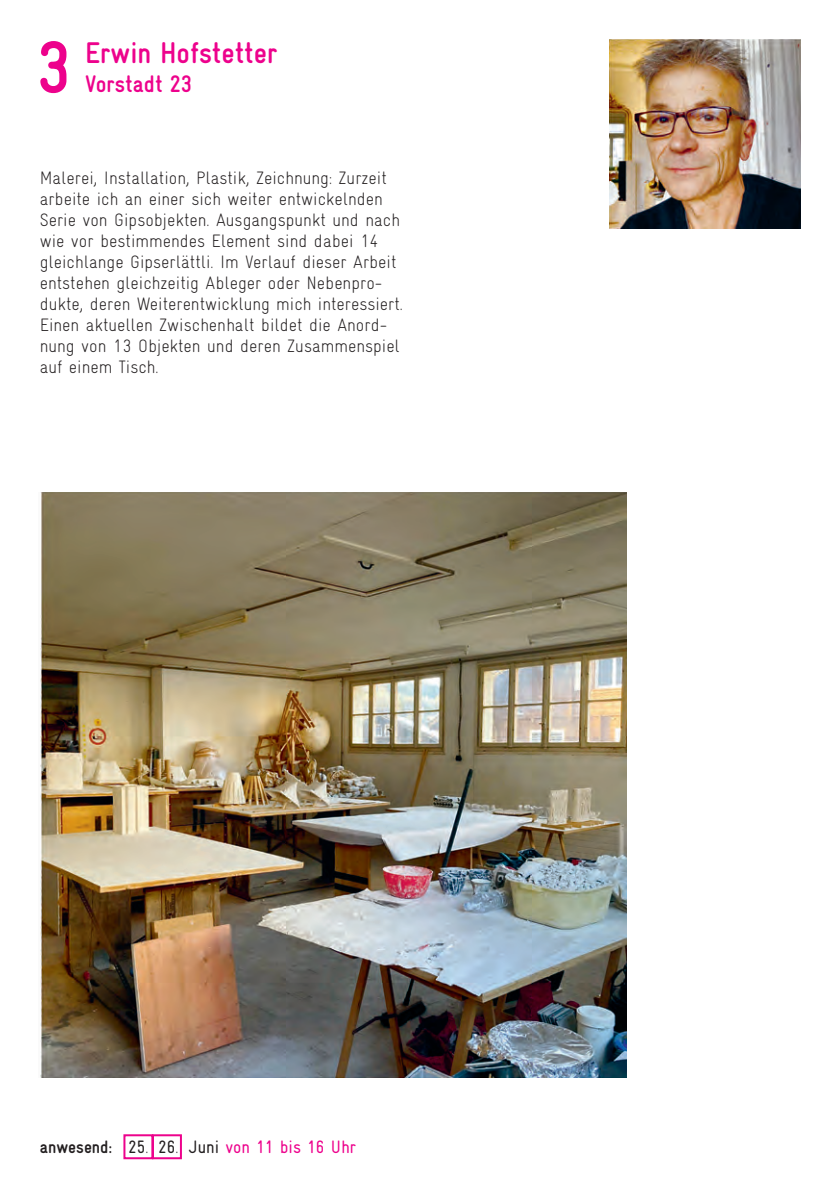
<style>
.page{position:relative;width:840px;height:1191px;background:#fff}
.page>*{position:absolute;margin:0;border:0;box-sizing:border-box;transform-origin:0 0}
.Künstlertext{font:700 74px "Gravur Condensed";color:#ed028c}
.Künstlername{font:700 30px "Gravur Condensed";color:#ed028c}
.Atelieradresse{font:700 24px "Gravur Condensed";color:#ed028c}
.Künstlertext-2{font:300 18px/21px "Gravur Condensed";color:#231f20}
.Künstlertext-3{font:18px "Gravur Condensed";color:#ed028c}
.Künstlertext-4{font:700 18px "Gravur Condensed";color:#231f20}
.Künstlertext-5{font:18px "Gravur Condensed";color:#231f20}
.s1{font-weight:300}
.s2{color:#231f20}
</style>
<div class="page">
<img style="left:609px;top:40px;width:190px;height:188px">
<img style="left:40px;top:493px;width:586px;height:584px">
<div style="left:123px;top:1134px;width:30px;height:25px;border:2px solid #ed028c"></div>
<div style="left:152px;top:1134px;width:30px;height:25px;border:2px solid #ed028c"></div>
<p class="Künstlertext" style="left:36px;top:26px;width:36px">3</p>
<p class="Künstlername" style="left:85px;top:36px;width:194px">Erwin Hofstetter</p>
<p class="Atelieradresse" style="left:85px;top:70px;width:108px">Vorstadt 23</p>
<p class="Künstlertext-2" style="left:40px;top:168px;width:364px">Malerei, Installation, Plastik, Zeichnung: Zurzeit arbeite ich an einer sich weiter entwickelnden Serie von Gipsobjekten. Ausgangspunkt und nach wie vor bestimmendes Element sind dabei 14 gleichlange Gipserlättli. Im Verlauf dieser Arbeit entstehen gleichzeitig Ableger oder Nebenpro&shy;dukte, deren Weiterentwicklung mich interessiert.</p>
<p class="Künstlertext-2" style="left:40px;top:315px;width:361px">Einen aktuellen Zwischenhalt bildet die Anord&shy;nung von 13 Objekten und deren Zusammenspiel auf einem Tisch.</p>
<p class="Künstlertext-4" style="left:40px;top:1137px;width:74px">anwesend:</p>
<p class="Künstlertext-5" style="left:128px;top:1136px;width:22px">25<span class="s1">.</span></p>
<p class="Künstlertext-5" style="left:158px;top:1136px;width:22px">26<span class="s1">.</span></p>
<p class="Künstlertext-3" style="left:189px;top:1136px;width:168px"><span class="s2">Juni</span> von 11 bis 16 Uhr</p>
</div>
